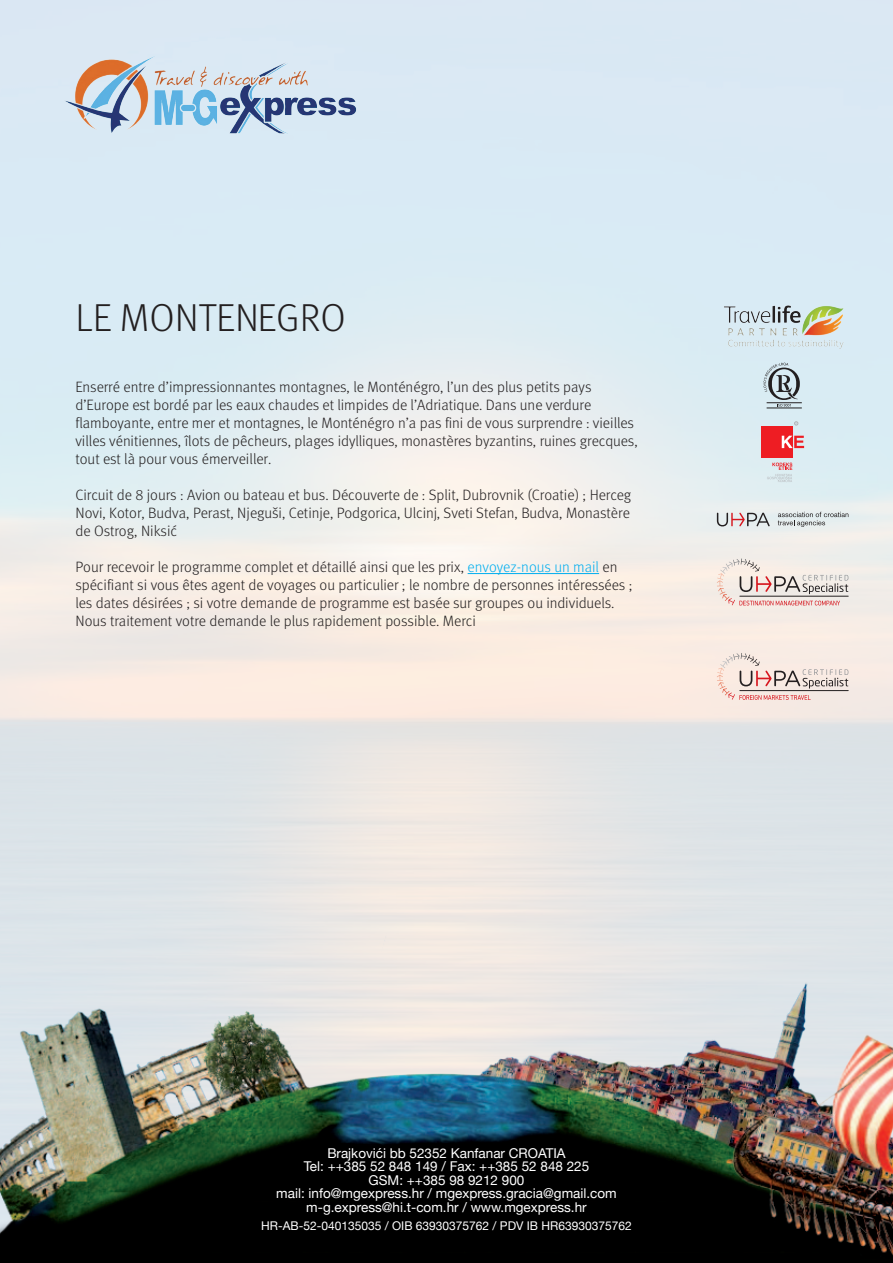
<style>
.page{position:relative;width:893px;height:1263px;background:#fff}
.page>*{position:absolute;margin:0;border:0;box-sizing:border-box;transform-origin:0 0}
.t1{font:300 39px "FF Meta Pro";color:#231f20}
.t2{font:300 15px/18px "FF Meta Pro";color:#231f20}
.t3{font:13.5px/13.5px "Helvetica Neue";color:#fff;text-align:center}
.t4{font:12px "Helvetica Neue";color:#fff}
.s1{color:#00aeef}
</style>
<div class="page">
<img style="left:0;top:0;width:893px;height:766px">
<img style="left:0;top:766px;width:893px;height:497px">
<img style="left:51px;top:32px;width:321px;height:142px">
<div style="left:761px;top:426px;width:31px;height:31px;background:#ee1d23"></div>
<svg style="left:782px;top:436px;width:22px;height:12px"></svg>
<svg style="left:767px;top:463px;width:25px;height:19px"></svg>
<svg style="left:794px;top:422px;width:4px;height:3px"></svg>
<hr style="left:767px;top:402px;width:35px;height:1px;background:#231f20">
<svg style="left:763px;top:363px;width:37px;height:44px;background:#a5b2b7"></svg>
<hr style="left:767px;top:408px;width:35px;height:1px;background:#231f20">
<svg style="left:717px;top:513px;width:53px;height:13px"></svg>
<svg style="left:778px;top:512px;width:70px;height:15px"></svg>
<svg style="left:717px;top:558px;width:131px;height:47px;background:#e1d3ce"></svg>
<svg style="left:717px;top:653px;width:131px;height:47px;background:#e5d2cc"></svg>
<img style="left:718px;top:301px;width:129px;height:50px">
<hr style="left:468px;top:573px;width:131px;height:1px;background:#00aeef">
<h1 class="t1" style="left:75px;top:289px;width:272px">LE MONTENEGRO</h1>
<p class="t2" style="left:75px;top:377px;width:564px">Enserré entre d’impressionnantes montagnes, le Monténégro, l’un des plus petits pays d’Europe est bordé par les eaux chaudes et limpides de l’Adriatique. Dans une verdure flamboyante, entre mer et montagnes, le Monténégro n’a pas fini de vous surprendre : vieilles villes vénitiennes, îlots de pêcheurs, plages idylliques, monastères byzantins, ruines grecques, tout est là pour vous émerveiller.</p>
<p class="t2" style="left:75px;top:485px;width:557px;text-align:justify">Circuit de 8 jours : Avion ou bateau et bus. Découverte de : Split, Dubrovnik (Croatie) ; Herceg Novi, Kotor, Budva, Perast, Njeguši, Cetinje, Podgorica, Ulcinj, Sveti Stefan, Budva, Monastère de Ostrog, Niksić</p>
<p class="t2" style="left:75px;top:557px;width:558px">Pour recevoir le programme complet et détaillé ainsi que les prix, <span class="s1">envoyez-nous un mail</span> en spécifiant si vous êtes agent de voyages ou particulier ; le nombre de personnes intéressées ; les dates désirées ; si votre demande de programme est basée sur groupes ou individuels.<br>Nous traitement votre demande le plus rapidement possible. Merci</p>
<p class="t3" style="left:276px;top:1147px;width:342px">Brajkovići bb 52352 Kanfanar CROATIA<br>Tel: ++385 52 848 149 / Fax: ++385 52 848 225<br>GSM: ++385 98 9212 900<br>mail: info@mgexpress.hr / mgexpress.gracia@gmail.com m-g.express@hi.t-com.hr / www.mgexpress.hr</p>
<p class="t4" style="left:261px;top:1217px;width:372px">HR-AB-52-040135035 / OIB 63930375762 / PDV IB HR63930375762</p>
</div>
